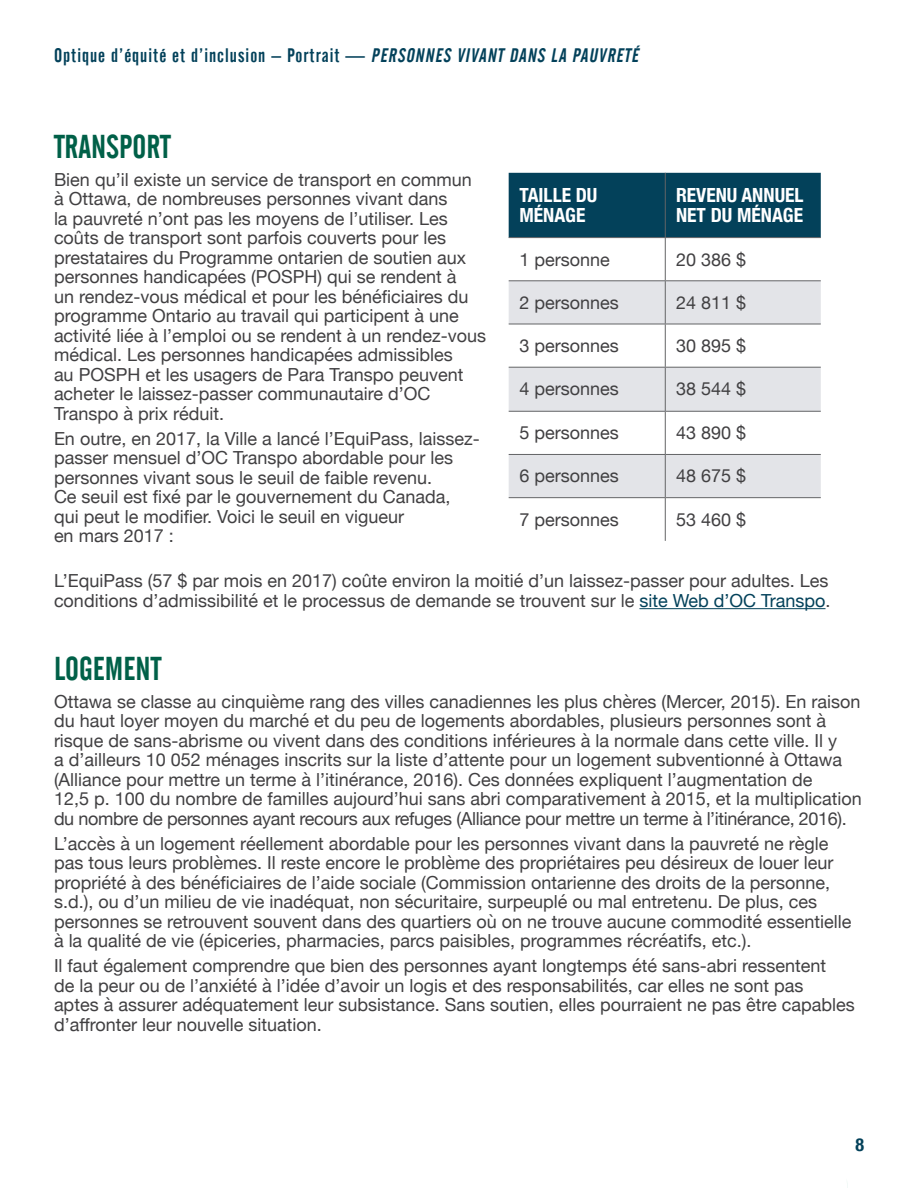
<style>
.page{position:relative;width:918px;height:1188px;background:#fff}
.page>*{position:absolute;margin:0;border:0;box-sizing:border-box;transform-origin:0 0}
.t1{font:33px "Alternate Gothic No 2 TL";color:#006048}
.t2{font:19.5px "Alternate Gothic No 2 TL";letter-spacing:.05em;color:#03415a}
.t3{font:700 condensed 19.5px/19.5px "Helvetica Neue";color:#fff}
.t4{font:18px/19.5px "Helvetica Neue";color:#414042}
.t5{font:700 condensed 18px "Helvetica Neue";color:#03415a}
.s1{font-style:italic}
.s2{color:#03415a}
</style>
<div class="page">
<div style="left:509px;top:173px;width:312px;height:64px;background:#03415a"></div>
<svg style="left:509px;top:281px;width:312px;height:216px;fill:#e3e4e8"></svg>
<hr style="left:665px;top:173px;width:1px;height:64px;background:#636466">
<hr style="left:509px;top:237px;width:156px;height:1px;background:#636466">
<hr style="left:665px;top:237px;width:156px;height:1px;background:#636466">
<hr style="left:665px;top:238px;width:1px;height:42px;background:#636466">
<hr style="left:509px;top:280px;width:156px;height:1px;background:#636466">
<hr style="left:665px;top:280px;width:156px;height:1px;background:#636466">
<hr style="left:665px;top:281px;width:1px;height:43px;background:#636466">
<hr style="left:509px;top:324px;width:156px;height:1px;background:#636466">
<hr style="left:665px;top:324px;width:156px;height:1px;background:#636466">
<hr style="left:665px;top:324px;width:1px;height:43px;background:#636466">
<hr style="left:509px;top:367px;width:156px;height:1px;background:#636466">
<hr style="left:665px;top:367px;width:156px;height:1px;background:#636466">
<hr style="left:665px;top:368px;width:1px;height:43px;background:#636466">
<hr style="left:509px;top:411px;width:156px;height:1px;background:#636466">
<hr style="left:665px;top:411px;width:156px;height:1px;background:#636466">
<hr style="left:665px;top:412px;width:1px;height:42px;background:#636466">
<hr style="left:509px;top:454px;width:156px;height:1px;background:#636466">
<hr style="left:665px;top:454px;width:156px;height:1px;background:#636466">
<hr style="left:665px;top:455px;width:1px;height:42px;background:#636466">
<hr style="left:509px;top:497px;width:156px;height:1px;background:#636466">
<hr style="left:665px;top:497px;width:156px;height:1px;background:#636466">
<hr style="left:665px;top:498px;width:1px;height:43px;background:#636466">
<hr style="left:639px;top:608px;width:187px;height:1px;background:#03415a">
<p class="t2" style="left:54px;top:44px;width:590px">Optique d’équité et d’inclusion – Portrait — <span class="s1">PERSONNES VIVANT DANS LA PAUVRETÉ</span></p>
<h3 class="t1" style="left:54px;top:128px;width:118px">TRANSPORT</h3>
<p class="t4" style="left:54px;top:171px;width:434px">Bien qu’il existe un service de transport en commun<br>à Ottawa, de nombreuses personnes vivant dans<br>la pauvreté n’ont pas les moyens de l’utiliser . Les coûts de transport sont parfois couverts pour les prestataires du Programme ontarien de soutien aux personnes handicapées (POSPH) qui se rendent à<br>un rendez-vous médical et pour les bénéficiaires du programme Ontario au travail qui participent à une activité liée à l’emploi ou se rendent à un rendez-vous médical . Les personnes handicapées admissibles<br>au POSPH et les usagers de Para Transpo peuvent acheter le laissez-passer communautaire d’OC Transpo à prix réduit .</p>
<p class="t4" style="left:54px;top:430px;width:427px">En outre, en 2017, la Ville a lancé l’EquiPass, laissez&shy;passer mensuel d’OC Transpo abordable pour les personnes vivant sous le seuil de faible revenu .<br>Ce seuil est fixé par le gouvernement du Canada,<br>qui peut le modifier. Voici le seuil en vigueur<br>en mars 2017 :</p>
<p class="t3" style="left:519px;top:184px;width:79px">TAILLE DU<br>MÉNAGE</p>
<p class="t3" style="left:676px;top:184px;width:129px">REVENU ANNUEL<br>NET DU MÉNAGE</p>
<p class="t4" style="left:519px;top:250px;width:92px">1 personne</p>
<p class="t4" style="left:676px;top:250px;width:72px">20 386 $</p>
<p class="t4" style="left:519px;top:294px;width:101px">2 personnes</p>
<p class="t4" style="left:676px;top:294px;width:72px">24 811 $</p>
<p class="t4" style="left:519px;top:337px;width:101px">3 personnes</p>
<p class="t4" style="left:676px;top:337px;width:72px">30 895 $</p>
<p class="t4" style="left:519px;top:380px;width:101px">4 personnes</p>
<p class="t4" style="left:676px;top:380px;width:72px">38 544 $</p>
<p class="t4" style="left:519px;top:424px;width:101px">5 personnes</p>
<p class="t4" style="left:676px;top:424px;width:72px">43 890 $</p>
<p class="t4" style="left:519px;top:467px;width:101px">6 personnes</p>
<p class="t4" style="left:676px;top:467px;width:72px">48 675 $</p>
<p class="t4" style="left:519px;top:510px;width:101px">7 personnes</p>
<p class="t4" style="left:676px;top:510px;width:72px">53 460 $</p>
<p class="t4" style="left:54px;top:572px;width:778px">L’EquiPass (57 $ par mois en 2017) coûte environ la moitié d’un laissez-passer pour adultes . Les conditions d’admissibilité et le processus de demande se trouvent sur le <span class="s2">site Web d’OC Transpo</span> .</p>
<h3 class="t1" style="left:54px;top:651px;width:109px">LOGEMENT</h3>
<p class="t4" style="left:54px;top:693px;width:809px">Ottawa se classe au cinquième rang des villes canadiennes les plus chères (Mercer, 2015) . En raison du haut loyer moyen du marché et du peu de logements abordables, plusieurs personnes sont à risque de sans-abrisme ou vivent dans des conditions inférieures à la normale dans cette ville . Il y<br>a d’ailleurs 10 052 ménages inscrits sur la liste d’attente pour un logement subventionné à Ottawa (Alliance pour mettre un terme à l’itinérance, 2016) . Ces données expliquent l’augmentation de<br>12,5 p . 100 du nombre de familles aujourd’hui sans abri comparativement à 2015, et la multiplication du nombre de personnes ayant recours aux refuges (Alliance pour mettre un terme à l’itinérance, 2016) .</p>
<p class="t4" style="left:54px;top:835px;width:799px">L’accès à un logement réellement abordable pour les personnes vivant dans la pauvreté ne règle pas tous leurs problèmes . Il reste encore le problème des propriétaires peu désireux de louer leur propriété à des bénéficiaires de l’aide sociale (Commission ontarienne des droits de la personne,<br>s .d .), ou d’un milieu de vie inadéquat, non sécuritaire, surpeuplé ou mal entretenu . De plus, ces personnes se retrouvent souvent dans des quartiers où on ne trouve aucune commodité essentielle à la qualité de vie (épiceries, pharmacies, parcs paisibles, programmes récréatifs, etc .) .</p>
<p class="t4" style="left:54px;top:957px;width:802px">Il faut également comprendre que bien des personnes ayant longtemps été sans-abri ressentent<br>de la peur ou de l’anxiété à l’idée d’avoir un logis et des responsabilités, car elles ne sont pas<br>aptes à assurer adéquatement leur subsistance . Sans soutien, elles pourraient ne pas être capables d’affronter leur nouvelle situation.</p>
<p class="t5" style="left:855px;top:1130px;width:10px">8</p>
</div>
